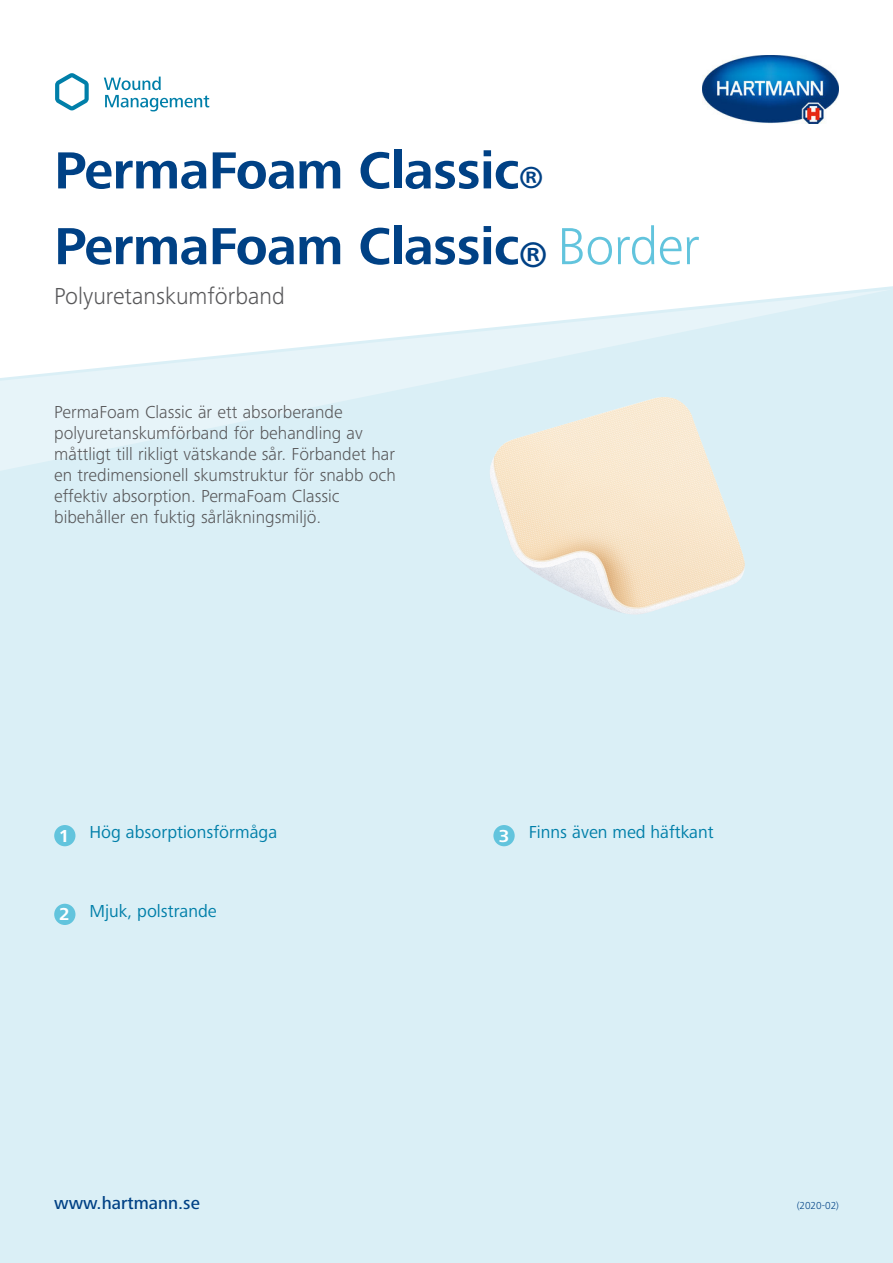
<style>
.page{position:relative;width:893px;height:1263px;background:#fff}
.page>*{position:absolute;margin:0;border:0;box-sizing:border-box;transform-origin:0 0}
.t1{font:700 54px "Frutiger Next LTW1 G";letter-spacing:-.01em;color:#004185}
._01_Product_descript{font:300 24px "Frutiger Next LTW1 G";color:#58585a}
.t2{font:300 18px/21px "Frutiger Next LTW1 G";color:#58585a;text-align:justify}
._02_Bullet_points_da{font:18px "Frutiger Next LTW1 G";color:#007fa9}
.t3{font:500 18px "Frutiger Next LTW1 G";color:#004185}
.t4{font:700 18px "Frutiger Next LTW1 G";color:#fff}
.t5{font:300 10.5px "Frutiger Next LTW1 G";color:#004185}
.s1{font-size:31.5px}
.s2{font-size:36.75px}
.s3{font-weight:300;color:#62c4dd}
</style>
<div class="page">
<div style="left:0;top:286px;width:893px;height:977px;background:#daeff6"></div>
<svg style="left:0;top:289px;width:893px;height:182px"></svg>
<div style="left:54px;top:904px;width:21px;height:21px;background:#62c4dd;border-radius:50%"></div>
<div style="left:54px;top:825px;width:21px;height:21px;background:#62c4dd;border-radius:50%"></div>
<div style="left:493px;top:825px;width:22px;height:21px;background:#62c4dd;border-radius:50%"></div>
<svg style="left:104px;top:77px;width:105px;height:34px"></svg>
<svg style="left:55px;top:73px;width:34px;height:37px"></svg>
<img style="left:703px;top:55px;width:136px;height:69px">
<img style="left:489px;top:397px;width:256px;height:218px">
<p class="t1" style="left:54px;top:140px;width:490px">PermaFoam Classic<span class="s1">®</span></p>
<p class="t1" style="left:54px;top:215px;width:647px">PermaFoam Classic<span class="s2">®</span> <span class="s3">Border</span></p>
<p class="_01_Product_descript" style="left:54px;top:282px;width:232px">Polyuretanskumförband</p>
<p class="t2" style="left:54px;top:401px;width:290px">PermaFoam Classic är ett absorberande</p>
<p class="t2" style="left:54px;top:422px;width:310px">polyuretanskumförband för behandling av</p>
<p class="t2" style="left:54px;top:443px;width:343px">måttligt till rikligt vätskande sår. Förbandet har en tredimensionell skumstruktur för snabb och effektiv absorption. PermaFoam Classic</p>
<p class="t2" style="left:54px;top:506px;width:269px">bibehåller en fuktig sårläkningsmiljö.</p>
<p class="t4" style="left:59px;top:826px;width:12px">1</p>
<p class="_02_Bullet_points_da" style="left:90px;top:822px;width:189px">Hög absorptionsförmåga</p>
<p class="_02_Bullet_points_da" style="left:529px;top:822px;width:187px">Finns även med häftkant</p>
<p class="t4" style="left:499px;top:826px;width:12px">3</p>
<p class="t4" style="left:59px;top:904px;width:12px">2</p>
<p class="_02_Bullet_points_da" style="left:90px;top:900px;width:129px">Mjuk, polstrande</p>
<p class="t3" style="left:54px;top:1192px;width:147px">www.hartmann.se</p>
<p class="t5" style="left:797px;top:1199px;width:44px">(2020-02)</p>
</div>
